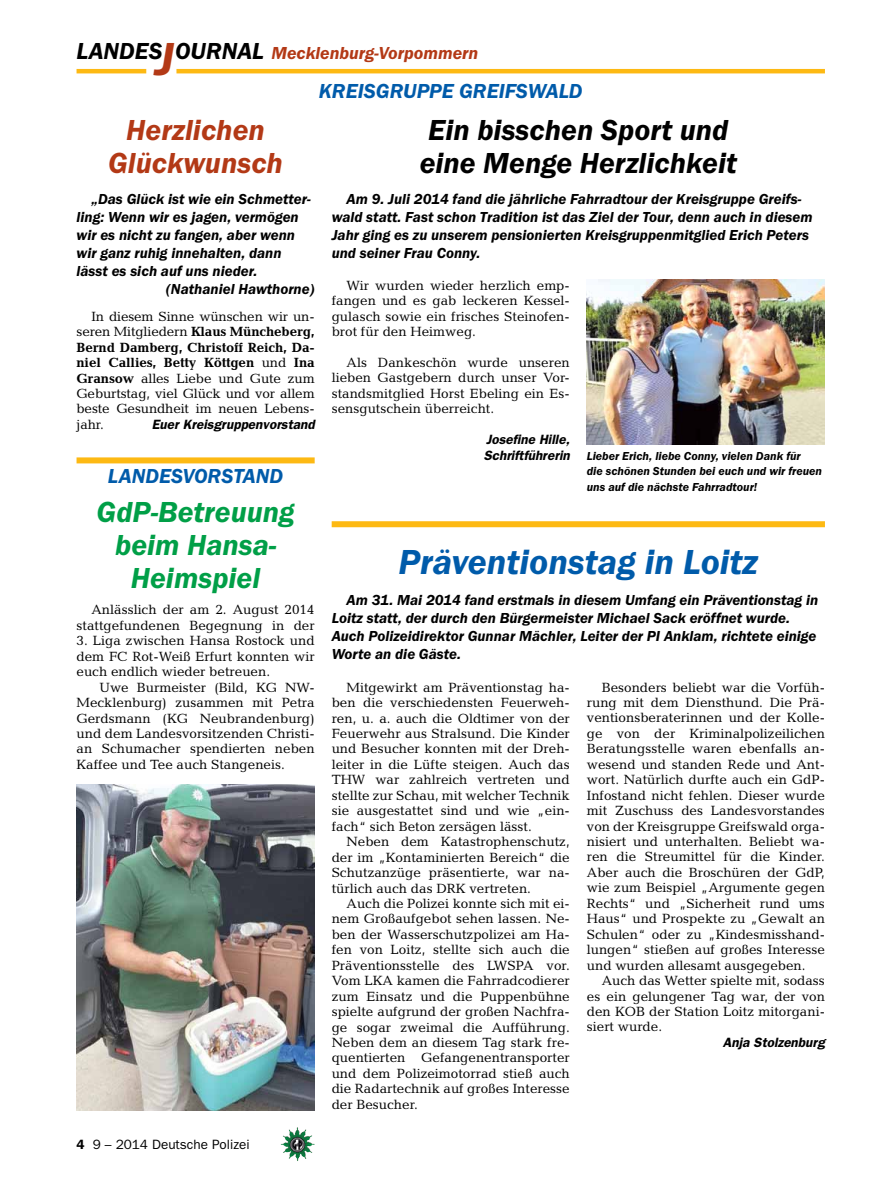
<style>
.page{position:relative;width:893px;height:1191px;background:#fff}
.page>*{position:absolute;margin:0;border:0;box-sizing:border-box;transform-origin:0 0}
.t1{font:italic 600 36px "Franklin Gothic Itc T";color:#005baa}
.t2{font:italic 600 30px/33px "Franklin Gothic Itc T";color:#000}
.t3{font:italic 600 30px/33px "Franklin Gothic Itc T";color:#009f47;text-align:center}
.t4{font:italic 600 30px/33px "Franklin Gothic Itc T";color:#b33916;text-align:center}
.t5{font:italic 600 21px "Franklin Gothic Itc T";color:#005baa}
.t6{font:italic 600 18px "Franklin Gothic Itc T";color:#b33916}
.t7{font:italic 600 15px/18px "Franklin Gothic Itc T";color:#000}
.t8{font:13.5px/15.5px "Candida";color:#000;text-align:justify}
.t9{font:italic 600 13.5px/15.5px "Franklin Gothic";color:#000}
.t10{font:13.5px "Franklin Gothic";color:#000}
.t11{font:italic 600 12px/15.5px "Franklin Gothic Itc T";color:#000}
.s1{font-size:24px;color:#000}
.s2{font-size:48px}
.s3{font-weight:700}
.s4{font-weight:600}
</style>
<div class="page">
<hr style="left:77px;top:69px;width:69px;height:4px;background:#fdb913">
<hr style="left:176px;top:69px;width:649px;height:4px;background:#fdb913">
<img style="left:281px;top:1128px;width:16px;height:24px">
<img style="left:587px;top:279px;width:238px;height:165px">
<img style="left:77px;top:784px;width:238px;height:326px">
<div style="left:77px;top:457px;width:238px;height:6px;background:#fdb913"></div>
<div style="left:332px;top:521px;width:493px;height:6px;background:#fdb913"></div>
<h3 class="t6" style="left:77px;top:42px;width:403px"><span class="s1">LANDES</span><span class="s2">J</span><span class="s1">OURNAL</span> Mecklenburg-Vorpommern</h3>
<h3 class="t5" style="left:319px;top:79px;width:168px">KREISGRUPPE Greifswald</h3>
<h2 class="t4" style="left:108px;top:113px;width:176px">Herzlichen<br>Glückwunsch</h2>
<p class="t7" style="left:91px;top:189px;width:221px">„Das Glück ist wie ein Schmetter-</p>
<p class="t7" style="left:77px;top:207px;width:224px">ling: Wenn wir es jagen, vermögen</p>
<p class="t7" style="left:77px;top:225px;width:220px">wir es nicht zu fangen, aber wenn</p>
<p class="t7" style="left:77px;top:243px;width:207px">wir ganz ruhig innehalten, dann</p>
<p class="t7" style="left:77px;top:261px;width:182px">lässt es sich auf uns nieder.</p>
<p class="t7" style="left:166px;top:279px;width:150px">(Nathaniel Hawthorne)</p>
<p class="t8" style="left:77px;top:308px;width:240px;text-indent:15px">In diesem Sinne wünschen wir un&shy;seren Mitgliedern <span class="s3">Klaus Müncheberg, Bernd Damberg, Christoff Reich, Da&shy;niel Callies, Betty Köttgen</span> und <span class="s3">Ina Gransow</span> alles Liebe und Gute zum Geburtstag, viel Glück und vor allem beste Gesundheit im neuen Lebens&shy;jahr.</p>
<p class="t9" style="left:152px;top:416px;width:164px">Euer Kreisgruppenvorstand</p>
<h3 class="t5" style="left:108px;top:464px;width:14px">landesvors</h3>
<h3 class="t5" style="left:233px;top:464px;width:25px">tand</h3>
<h2 class="t3" style="left:97px;top:495px;width:200px">GdP-Betreuung beim Hansa-<br>Heimspiel</h2>
<p class="t8" style="left:77px;top:602px;width:240px;text-align:right">Anlässlich der am 2. August 2014 stattgefundenen Begegnung in der</p>
<p class="t8" style="left:77px;top:633px;width:240px">3. Liga zwischen Hansa Rostock und dem FC Rot-Weiß Erfurt konnten wir euch endlich wieder betreuen.</p>
<p class="t8" style="left:77px;top:679px;width:240px;text-indent:23px">Uwe Burmeister (Bild, KG NW-Mecklenburg) zusammen mit Petra Gerdsmann (KG Neubrandenburg) und dem Landesvorsitzenden Christi&shy;an Schumacher spendierten neben Kaffee und Tee auch Stangeneis.</p>
<p class="t10" style="left:77px;top:1136px;width:175px"><span class="s4">4</span> 9 – 2014 Deutsche Polizei</p>
<h2 class="t2" style="left:420px;top:113px;width:319px">Ein bisschen Sport und eine Menge Herzlichkeit</h2>
<p class="t7" style="left:332px;top:190px;width:483px;text-indent:15px">Am 9. Juli 2014 fand die jährliche Fahrradtour der Kreisgruppe Greifs&shy;wald statt. Fast schon Tradition ist das Ziel der Tour, denn auch in diesem Jahr ging es zu unserem pensionierten Kreisgruppenmitglied Erich Peters und seiner Frau Conny.</p>
<p class="t8" style="left:332px;top:277px;width:240px;text-indent:15px">Wir wurden wieder herzlich emp&shy;fangen und es gab leckeren Kessel&shy;gulasch sowie ein frisches Steinofen&shy;brot für den Heimweg.</p>
<p class="t8" style="left:332px;top:355px;width:240px;text-indent:15px">Als Dankeschön wurde unseren lieben Gastgebern durch unser Vor&shy;standsmitglied Horst Ebeling ein Es&shy;sensgutschein überreicht.</p>
<p class="t9" style="left:484px;top:432px;width:88px">Josefine Hille,<br>Schriftführerin</p>
<p class="t11" style="left:587px;top:448px;width:237px">Lieber Erich, liebe Conny, vielen Dank für<br>die schönen Stunden bei euch und wir freuen uns auf die nächste Fahrradtour!</p>
<h1 class="t1" style="left:399px;top:541px;width:361px">Präventionstag in Loitz</h1>
<p class="t7" style="left:332px;top:591px;width:488px;text-indent:15px">Am 31. Mai 2014 fand erstmals in diesem Umfang ein Präventionstag in Loitz statt, der durch den Bürgermeister Michael Sack eröffnet wurde.<br>Auch Polizeidirektor Gunnar Mächler, Leiter der PI Anklam, richtete einige Worte an die Gäste.</p>
<p class="t8" style="left:332px;top:679px;width:240px;text-indent:15px">Mitgewirkt am Präventionstag ha&shy;ben die verschiedensten Feuerweh&shy;ren, u. a. auch die Oldtimer von der Feuerwehr aus Stralsund. Die Kinder und Besucher konnten mit der Dreh&shy;leiter in die Lüfte steigen. Auch das THW war zahlreich vertreten und stellte zur Schau, mit welcher Technik sie ausgestattet sind und wie „ein&shy;fach“ sich Beton zersägen lässt.</p>
<p class="t8" style="left:332px;top:834px;width:240px;text-indent:15px">Neben dem Katastrophenschutz, der im „Kontaminierten Bereich“ die Schutzanzüge präsentierte, war na&shy;türlich auch das DRK vertreten.</p>
<p class="t8" style="left:332px;top:895px;width:240px;text-indent:15px">Auch die Polizei konnte sich mit ei&shy;nem Großaufgebot sehen lassen. Ne&shy;ben der Wasserschutzpolizei am Ha&shy;fen von Loitz, stellte sich auch die Präventionsstelle des LWSPA vor.<br>Vom LKA kamen die Fahrradcodierer zum Einsatz und die Puppenbühne spielte aufgrund der großen Nachfra&shy;ge sogar zweimal die Aufführung.<br>Neben dem an diesem Tag stark fre&shy;quentierten Gefangenentransporter und dem Polizeimotorrad stieß auch die Radartechnik auf großes Interesse der Besucher.</p>
<p class="t8" style="left:587px;top:679px;width:240px;text-indent:15px">Besonders beliebt war die Vorfüh&shy;rung mit dem Diensthund. Die Prä&shy;ventionsberaterinnen und der Kolle&shy;ge von der Kriminalpolizeilichen Beratungsstelle waren ebenfalls an&shy;wesend und standen Rede und Ant&shy;wort. Natürlich durfte auch ein GdP-Infostand nicht fehlen. Dieser wurde mit Zuschuss des Landesvorstandes von der Kreisgruppe Greifswald orga&shy;nisiert und unterhalten. Beliebt wa&shy;ren die Streumittel für die Kinder.<br>Aber auch die Broschüren der GdP, wie zum Beispiel „Argumente gegen Rechts“ und „Sicherheit rund ums Haus“ und Prospekte zu „Gewalt an Schulen“ oder zu „Kindesmisshand&shy;lungen“ stießen auf großes Interesse und wurden allesamt ausgegeben.</p>
<p class="t8" style="left:587px;top:972px;width:240px;text-indent:15px">Auch das Wetter spielte mit, sodass es ein gelungener Tag war, der von den KOB der Station Loitz mitorgani&shy;siert wurde.</p>
<p class="t9" style="left:723px;top:1034px;width:104px">Anja Stolzenburg</p>
</div>
